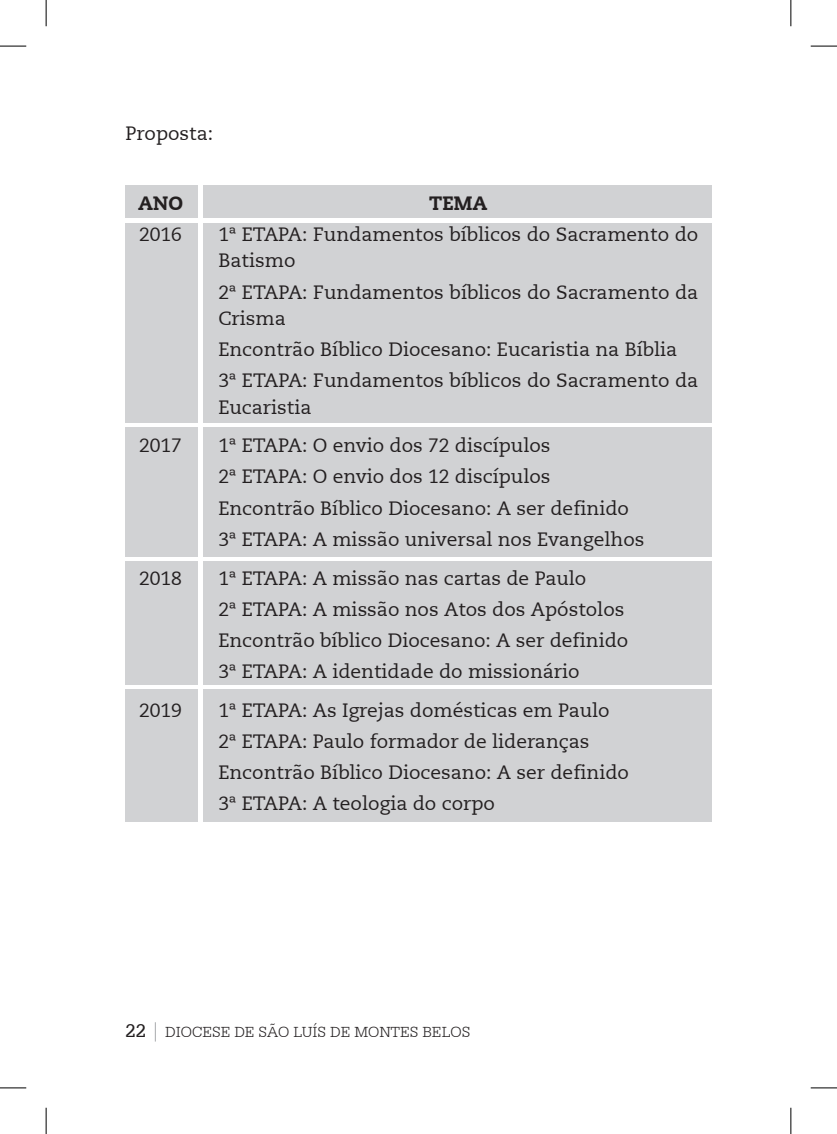
<style>
.page{position:relative;width:837px;height:1134px;background:#fff}
.page>*{position:absolute;margin:0;border:0;box-sizing:border-box;transform-origin:0 0}
.t1{font:19.25px/31.2px "Caecilia LT";color:#231f20}
.t2{font:800 19.25px "Caecilia LT";color:#231f20}
.t3{font:300 15.75px "Serifa BT";color:#231f20}
.s1{font-weight:400;font-size:19.25px}
.s2{font-size:19.25px;color:#939598}
</style>
<div class="page">
<div style="left:125px;top:689px;width:73px;height:132px;background:#d1d2d4"></div>
<div style="left:203px;top:689px;width:508px;height:132px;background:#d1d2d4"></div>
<div style="left:125px;top:561px;width:73px;height:124px;background:#d1d2d4"></div>
<div style="left:203px;top:561px;width:508px;height:124px;background:#d1d2d4"></div>
<div style="left:125px;top:427px;width:73px;height:130px;background:#d1d2d4"></div>
<div style="left:203px;top:427px;width:508px;height:130px;background:#d1d2d4"></div>
<div style="left:125px;top:223px;width:73px;height:200px;background:#d1d2d4"></div>
<div style="left:203px;top:223px;width:508px;height:200px;background:#d1d2d4"></div>
<div style="left:125px;top:185px;width:73px;height:33px;background:#d1d2d4"></div>
<div style="left:203px;top:185px;width:508px;height:33px;background:#d1d2d4"></div>
<svg style="left:0;top:46px;width:26px;height:1px"></svg>
<svg style="left:810px;top:46px;width:26px;height:1px"></svg>
<svg style="left:0;top:1088px;width:26px;height:1px"></svg>
<svg style="left:810px;top:1088px;width:26px;height:1px"></svg>
<svg style="left:46px;top:0;width:1px;height:26px"></svg>
<svg style="left:46px;top:1108px;width:1px;height:26px"></svg>
<svg style="left:790px;top:0;width:1px;height:26px"></svg>
<svg style="left:790px;top:1108px;width:1px;height:26px"></svg>
<p class="t1" style="left:125px;top:119px;width:89px">Proposta:</p>
<p class="t2" style="left:138px;top:191px;width:46px">ANO</p>
<p class="t2" style="left:429px;top:191px;width:60px">TEMA</p>
<p class="t1" style="left:139px;top:219px;width:44px">2016</p>
<p class="t1" style="left:218px;top:222px;width:481px;line-height:26.2px">1ª ETAPA: Fundamentos bíblicos do Sacramento do<br>Batismo</p>
<p class="t1" style="left:218px;top:279px;width:481px;line-height:26.2px">2ª ETAPA: Fundamentos bíblicos do Sacramento da<br>Crisma</p>
<p class="t1" style="left:218px;top:334px;width:481px">Encontrão Bíblico Diocesano: Eucaristia na Bíblia<br>3ª ETAPA: Fundamentos bíblicos do Sacramento da</p>
<p class="t1" style="left:218px;top:392px;width:95px">Eucaristia</p>
<p class="t1" style="left:139px;top:430px;width:44px">2017</p>
<p class="t1" style="left:218px;top:430px;width:427px">1ª ETAPA: O envio dos 72 discípulos<br>2ª ETAPA: O envio dos 12 discípulos Encontrão Bíblico Diocesano: A ser definido 3ª ETAPA: A missão universal nos Evangelhos</p>
<p class="t1" style="left:139px;top:563px;width:44px">2018</p>
<p class="t1" style="left:218px;top:563px;width:411px">1ª ETAPA: A missão nas cartas de Paulo<br>2ª ETAPA: A missão nos Atos dos Apóstolos Encontrão bíblico Diocesano: A ser definido 3ª ETAPA: A identidade do missionário</p>
<p class="t1" style="left:139px;top:695px;width:44px">2019</p>
<p class="t1" style="left:218px;top:695px;width:412px">1ª ETAPA: As Igrejas domésticas em Paulo 2ª ETAPA: Paulo formador de lideranças Encontrão Bíblico Diocesano: A ser definido 3ª ETAPA: A teologia do corpo</p>
<p class="t3" style="left:125px;top:1022px;width:346px"><span class="s1">22</span> <span class="s2">|</span> DIOCESE DE SÃO LUÍS DE MONTES BELOS</p>
</div>
